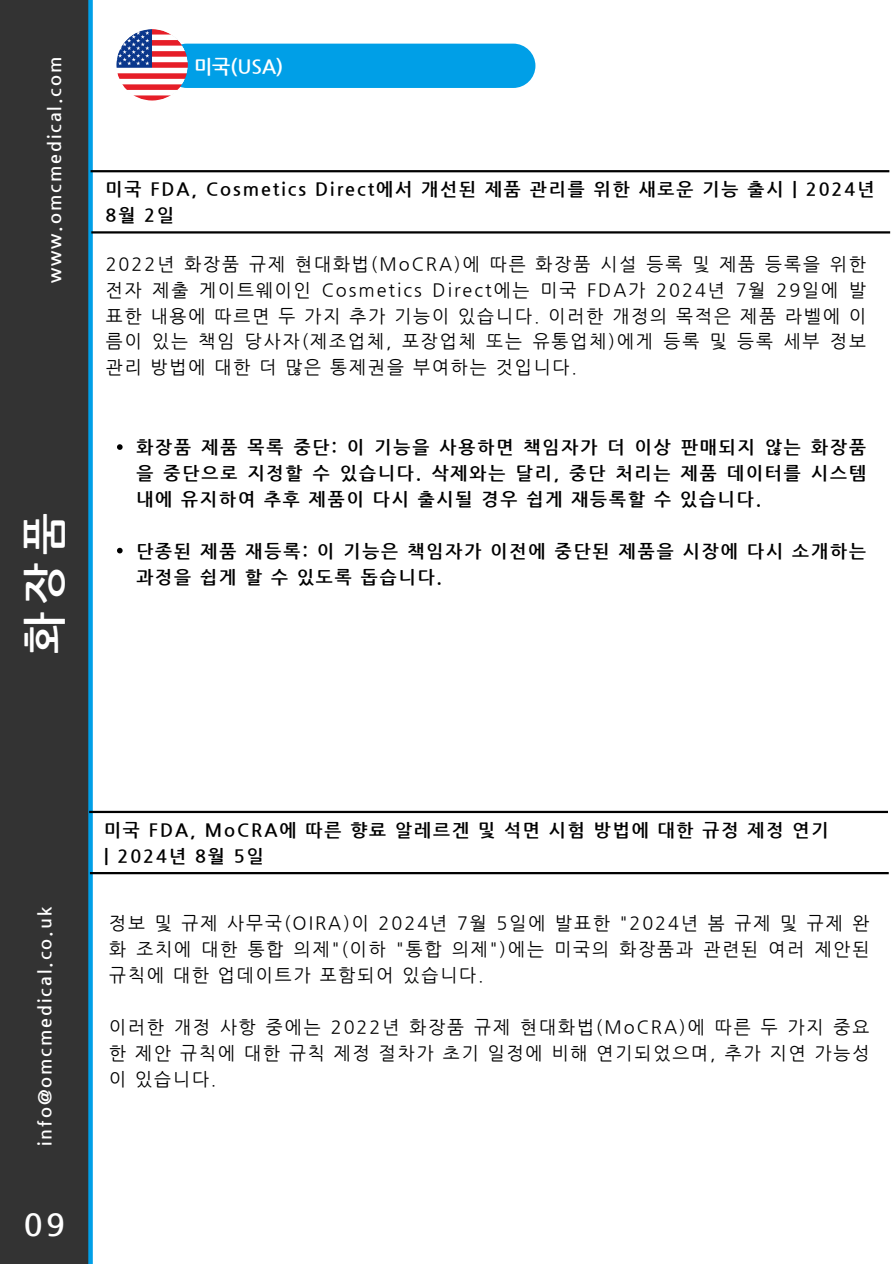
<style>
.page{position:relative;width:894px;height:1264px;background:#fff}
.page>*{position:absolute;margin:0;border:0;box-sizing:border-box;transform-origin:0 0}
.t1{font:700 44.7px "Nanum Gothic";color:#fff}
.t2{font:700 31.2px "Nanum Gothic";color:#fff}
.t3{font:23.1px "Nanum Gothic";color:#fff}
.t4{font:22.95px "Nanum Gothic";color:#fff}
.t5{font:700 21.3px "Nanum Gothic";color:#fff}
.t6{font:700 19.35px "Nanum Gothic";color:#fff}
.t7{font:18px/25.8px "Nanum Gothic";letter-spacing:.11em;color:#000;text-align:justify}
.t8{font:700 18px/25.8px "Nanum Gothic";letter-spacing:.11em;color:#000}
.t9{font:700 18px "Nanum Gothic";letter-spacing:.11em;color:#fff}
</style>
<div class="page">
<div style="left:0;top:0;width:89px;height:1263px;background:#333"></div>
<div style="left:88px;top:0;width:5px;height:1263px;background:#009fe7"></div>
<svg style="left:117px;top:444px;width:6px;height:6px"></svg>
<svg style="left:117px;top:548px;width:6px;height:5px"></svg>
<hr style="left:91px;top:231px;width:798px;height:2px;background:#000">
<hr style="left:90px;top:170px;width:799px;height:2px;background:#000">
<div style="left:165px;top:44px;width:370px;height:44px;background:#009fe7;border-radius:22px"></div>
<img style="left:116px;top:29px;width:72px;height:71px;border-radius:50%">
<hr style="left:90px;top:872px;width:798px;height:2px;background:#000">
<hr style="left:89px;top:810px;width:798px;height:3px;background:#000">
<p class="t9" style="left:44px;top:283px;width:228px;rotate:-90deg">www.omcmedical.com</p>
<p class="t1" style="left:18px;top:654px;width:142px;rotate:-90deg">화장품</p>
<p class="t6" style="left:194px;top:55px;width:91px">미국(USA)</p>
<p class="t8" style="left:105px;top:176px;width:770px">미국 FDA, Cosmetics Direct에서 개선된 제품 관리를 위한 새로운 기능 출시 | 2024년<br>8월 2일</p>
<p class="t7" style="left:106px;top:251px;width:761px">2022년 화장품 규제 현대화법(MoCRA)에 따른 화장품 시설 등록 및 제품 등록을 위한 전자 제출 게이트웨이인 Cosmetics Direct에는 미국 FDA가 2024년 7월 29일에 발 표한 내용에 따르면 두 가지 추가 기능이 있습니다. 이러한 개정의 목적은 제품 라벨에 이 름이 있는 책임 당사자(제조업체, 포장업체 또는 유통업체)에게 등록 및 등록 세부 정보 관리 방법에 대한 더 많은 통제권을 부여하는 것입니다.</p>
<h2 class="t8" style="left:136px;top:434px;width:731px;text-align:justify">화장품 제품 목록 중단: 이 기능을 사용하면 책임자가 더 이상 판매되지 않는 화장품 을 중단으로 지정할 수 있습니다. 삭제와는 달리, 중단 처리는 제품 데이터를 시스템 내에 유지하여 추후 제품이 다시 출시될 경우 쉽게 재등록할 수 있습니다.</h2>
<h4 class="t8" style="left:136px;top:537px;width:731px">단종된 제품 재등록: 이 기능은 책임자가 이전에 중단된 제품을 시장에 다시 소개하는 과정을 쉽게 할 수 있도록 돕습니다.</h4>
<p class="t9" style="left:34px;top:1146px;width:240px;rotate:-90deg">info@omcmedical.co.uk</p>
<h4 class="t3" style="left:39px;top:1204px;width:15px">5</h4>
<p class="t2" style="left:24px;top:1206px;width:43px">09</p>
<h1 class="t5" style="left:38px;top:1209px;width:14px">1</h1>
<h4 class="t4" style="left:38px;top:1212px;width:15px">5</h4>
<p class="t8" style="left:104px;top:816px;width:725px">미국 FDA, MoCRA에 따른 향료 알레르겐 및 석면 시험 방법에 대한 규정 제정 연기 | 2024년 8월 5일</p>
<h4 class="t7" style="left:109px;top:910px;width:761px">정보 및 규제 사무국(OIRA)이 2024년 7월 5일에 발표한 "2024년 봄 규제 및 규제 완 화 조치에 대한 통합 의제"(이하 "통합 의제")에는 미국의 화장품과 관련된 여러 제안된 규칙에 대한 업데이트가 포함되어 있습니다.</h4>
<h3 class="t7" style="left:109px;top:1013px;width:761px">이러한 개정 사항 중에는 2022년 화장품 규제 현대화법(MoCRA)에 따른 두 가지 중요 한 제안 규칙에 대한 규칙 제정 절차가 초기 일정에 비해 연기되었으며, 추가 지연 가능성 이 있습니다.</h3>
</div>
